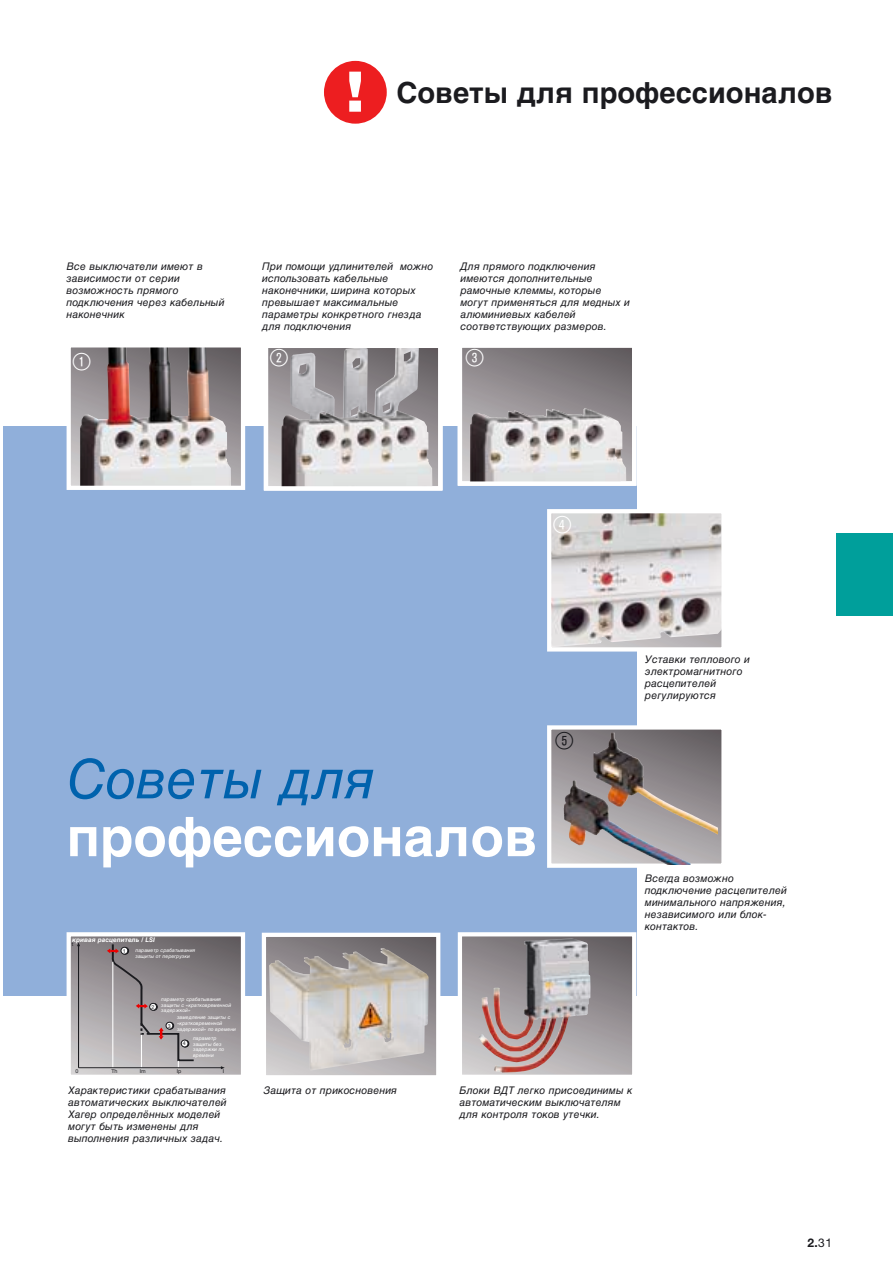
<style>
.page{position:relative;width:893px;height:1263px;background:#fff}
.page>*{position:absolute;margin:0;border:0;box-sizing:border-box;transform-origin:0 0}
.t1{font:700 54.6px "Helvetica Cyr";color:#fff}
.t2{font:54.6px "Helvetica Cyr Inclined";color:#0062ad}
.t3{font:700 29.1px "Helvetica Cyr";color:#1b1b1f}
.t4{font:24px "Spe Num Cir";color:#fff}
.t5{font:24px "Spe Num Cir";color:#1b1b1f}
.t6{font:700 12px "Helvetica Neue";color:#1b1b1f}
.t7{font:10.5px/12px "Helvetica Cyr Inclined";letter-spacing:.01em;color:#1b1b1f}
.t8{font:6.45px "Helvetica Cyr Bold Inclined";letter-spacing:.01em;color:#fff}
.t9{font:5.4px "Helvetica Neue";color:#1b1b1f}
.t10{font:4.95px/5.7px "Helvetica Cyr Inclined";letter-spacing:.01em;color:#fff}
.s1{font-family:"Helvetica Neue";font-weight:900;font-size:56.1px;color:#fff}
.s2{font-weight:400}
</style>
<div class="page">
<div style="left:3px;top:426px;width:633px;height:570px;background:#90afda"></div>
<svg style="left:463px;top:937px;width:168px;height:137px;background:#979295"></svg>
<img style="left:478px;top:938px;width:112px;height:134px">
<div style="left:458px;top:932px;width:178px;height:147px;border:4px solid #fff"></div>
<svg style="left:72px;top:937px;width:168px;height:137px;background:#999396"></svg>
<div style="left:67px;top:932px;width:178px;height:147px;border:4px solid #fff"></div>
<svg style="left:72px;top:348px;width:168px;height:137px;background:#9c979a"></svg>
<img style="left:80px;top:348px;width:152px;height:137px">
<div style="left:67px;top:343px;width:178px;height:147px;border:4px solid #fff"></div>
<svg style="left:267px;top:938px;width:168px;height:136px;background:#8e898c"></svg>
<img style="left:269px;top:948px;width:159px;height:122px">
<div style="left:262px;top:933px;width:178px;height:146px;border:4px solid #fff"></div>
<svg style="left:269px;top:349px;width:168px;height:136px;background:#b3b0b0"></svg>
<img style="left:290px;top:349px;width:129px;height:84px">
<img style="left:552px;top:514px;width:169px;height:132px">
<div style="left:547px;top:509px;width:179px;height:142px;border:4px solid #fff"></div>
<svg style="left:552px;top:730px;width:169px;height:133px;background:#9b9699"></svg>
<div style="left:547px;top:725px;width:179px;height:143px;border:4px solid #fff"></div>
<svg style="left:463px;top:348px;width:168px;height:133px;background:#888386"></svg>
<img style="left:621px;top:410px;width:6px;height:71px">
<img style="left:470px;top:408px;width:151px;height:73px">
<div style="left:458px;top:343px;width:178px;height:143px;border:4px solid #fff"></div>
<div style="left:324px;top:61px;width:63px;height:63px;background:#ed1e20;border-radius:50%"></div>
<div style="left:264px;top:344px;width:178px;height:146px;border:4px solid #fff"></div>
<img style="left:593px;top:733px;width:124px;height:105px">
<img style="left:564px;top:780px;width:127px;height:84px">
<div style="left:836px;top:533px;width:57px;height:83px;background:#009f9b"></div>
<h2 class="t3" style="left:346px;top:82px;width:488px"><span class="s1">!</span> Советы для профессионалов</h2>
<p class="t7" style="left:67px;top:261px;width:159px">Все выключатели имеют в зависимости от серии возможность прямого подключения через кабельный наконечник</p>
<p class="t7" style="left:262px;top:261px;width:173px">При помощи удлинителей можно использовать кабельные наконечники, ширина которых превышает максимальные параметры конкретного гнезда для подключения</p>
<p class="t7" style="left:460px;top:261px;width:171px">Для прямого подключения имеются дополнительные рамочные клеммы, которые могут применяться для медных и алюминиевых кабелей соответствующих размеров.</p>
<h3 class="t4" style="left:73px;top:348px;width:19px">1</h3>
<h3 class="t4" style="left:270px;top:344px;width:19px">2</h3>
<h3 class="t4" style="left:466px;top:343px;width:19px">3</h3>
<h3 class="t4" style="left:553px;top:511px;width:19px">4</h3>
<p class="t7" style="left:645px;top:655px;width:107px">Уставки теплового и электромагнитного расцепителей регулируются</p>
<h1 class="t2" style="left:67px;top:759px;width:310px">Советы для</h1>
<h1 class="t1" style="left:67px;top:817px;width:472px">профессионалов</h1>
<h3 class="t5" style="left:556px;top:727px;width:19px">5</h3>
<p class="t8" style="left:72px;top:937px;width:84px">кривая расцепитель / LSI</p>
<p class="t10" style="left:136px;top:948px;width:61px">параметр срабатывания защиты от перегрузки</p>
<p class="t10" style="left:161px;top:997px;width:71px">параметр срабатывания защиты с «кратковременной задержкой»</p>
<p class="t9" style="left:151px;top:1005px;width:4px">2</p>
<p class="t10" style="left:177px;top:1015px;width:60px">замедление защиты с «кратковременной задержкой» по времени</p>
<p class="t10" style="left:193px;top:1036px;width:33px">параметр защиты без задержки по времени</p>
<p class="t9" style="left:168px;top:1024px;width:4px">3</p>
<p class="t9" style="left:183px;top:1041px;width:4px">4</p>
<p class="t9" style="left:76px;top:1069px;width:4px">0</p>
<p class="t9" style="left:111px;top:1069px;width:8px">Th</p>
<p class="t9" style="left:140px;top:1069px;width:7px">Im</p>
<p class="t9" style="left:177px;top:1069px;width:6px">Ip</p>
<p class="t9" style="left:223px;top:1069px;width:3px">I</p>
<p class="t7" style="left:68px;top:1085px;width:160px">Характеристики срабатывания автоматических выключателей<br>Хагер определённых моделей могут быть изменены для выполнения различных задач.</p>
<p class="t7" style="left:264px;top:1085px;width:135px">Защита от прикосновения</p>
<p class="t7" style="left:459px;top:1085px;width:174px">Блоки ВДТ легко присоединимы к автоматическим выключателям для контроля токов утечки.</p>
<p class="t7" style="left:645px;top:873px;width:143px">Всегда возможно подключение расцепителей минимального напряжения, независимого или блок&shy;контактов.</p>
<p class="t6" style="left:808px;top:1238px;width:26px">2.<span class="s2">31</span></p>
</div>
